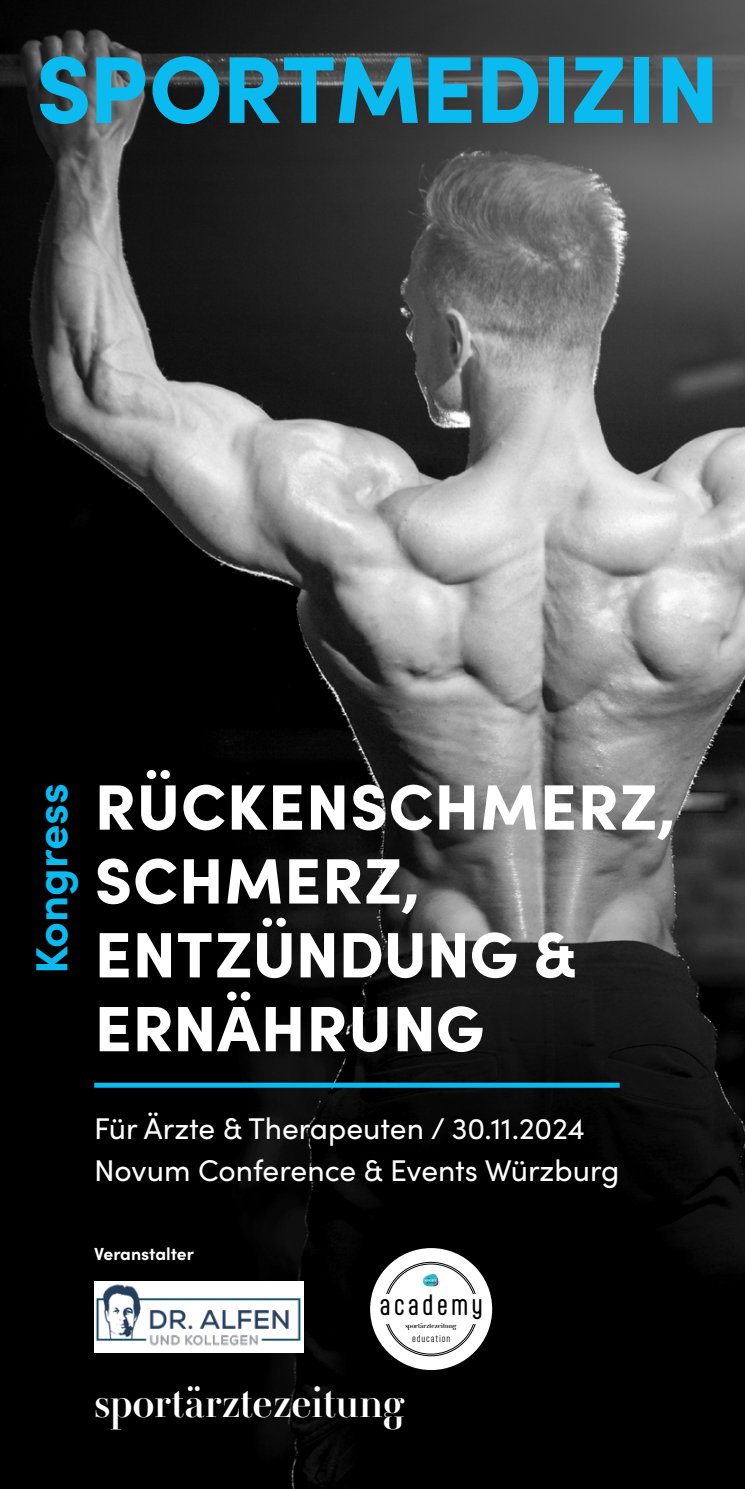
<style>
.page{position:relative;width:745px;height:1489px;background:#fff}
.page>*{position:absolute;margin:0;border:0;box-sizing:border-box;transform-origin:0 0}
.t1{font:900 95px "Sofia Pro";letter-spacing:-.01em;color:#0bbbef}
.t2{font:900 64.25px/73.8px "Sofia Pro";letter-spacing:.01em;color:#fff}
.t3{font:700 45px "Sofia Pro";color:#0bbbef}
.t4{font:600 44px "Ambroise Std";letter-spacing:.01em;color:#fff}
.t5{font:30px/42.5px "Sofia Pro";color:#fff}
.t6{font:25px "Aptly";letter-spacing:.12em;color:#000}
.t7{font:700 17.5px "Sofia Pro";color:#fff}
.t8{font:300 8.5px "Aptly";letter-spacing:.1em;color:#000}
.t9{font:600 7.25px "Ambroise Std";letter-spacing:.005em;color:#000}
</style>
<div class="page">
<img style="left:0;top:0;width:744px;height:1488px">
<div style="left:370px;top:1247px;width:122px;height:122px;background:#fff;border-radius:50%"></div>
<svg style="left:422px;top:1274px;width:17px;height:13px"></svg>
<div style="left:94px;top:1280px;width:209px;height:72px;background:#fff"></div>
<img style="left:96px;top:1284px;width:205px;height:62px">
<div style="left:94px;top:1082px;width:525px;height:5px;background:#0bbbef"></div>
<h1 class="t1" style="left:36px;top:15px;width:685px">SPORTMEDIZIN</h1>
<h3 class="t3" style="left:17px;top:974px;width:192px;rotate:-90deg">Kongress</h3>
<h2 class="t2" style="left:94px;top:764px;width:582px">RÜCKENSCHMERZ,<br>SCHMERZ,<br>ENTZÜNDUNG &amp;<br>ERNÄHRUNG</h2>
<p class="t5" style="left:94px;top:1105px;width:526px">Für Ärzte &amp; Therapeuten / 30.11.2024<br>Novum Conference &amp; Events Würzburg</p>
<p class="t7" style="left:94px;top:1239px;width:101px">Veranstalter</p>
<p class="t6" style="left:379px;top:1289px;width:105px">academy</p>
<p class="t9" style="left:405px;top:1320px;width:53px">sportärztezeitung</p>
<p class="t8" style="left:412px;top:1333px;width:40px">education</p>
<h3 class="t4" style="left:94px;top:1373px;width:311px">sportärztezeitung</h3>
</div>
